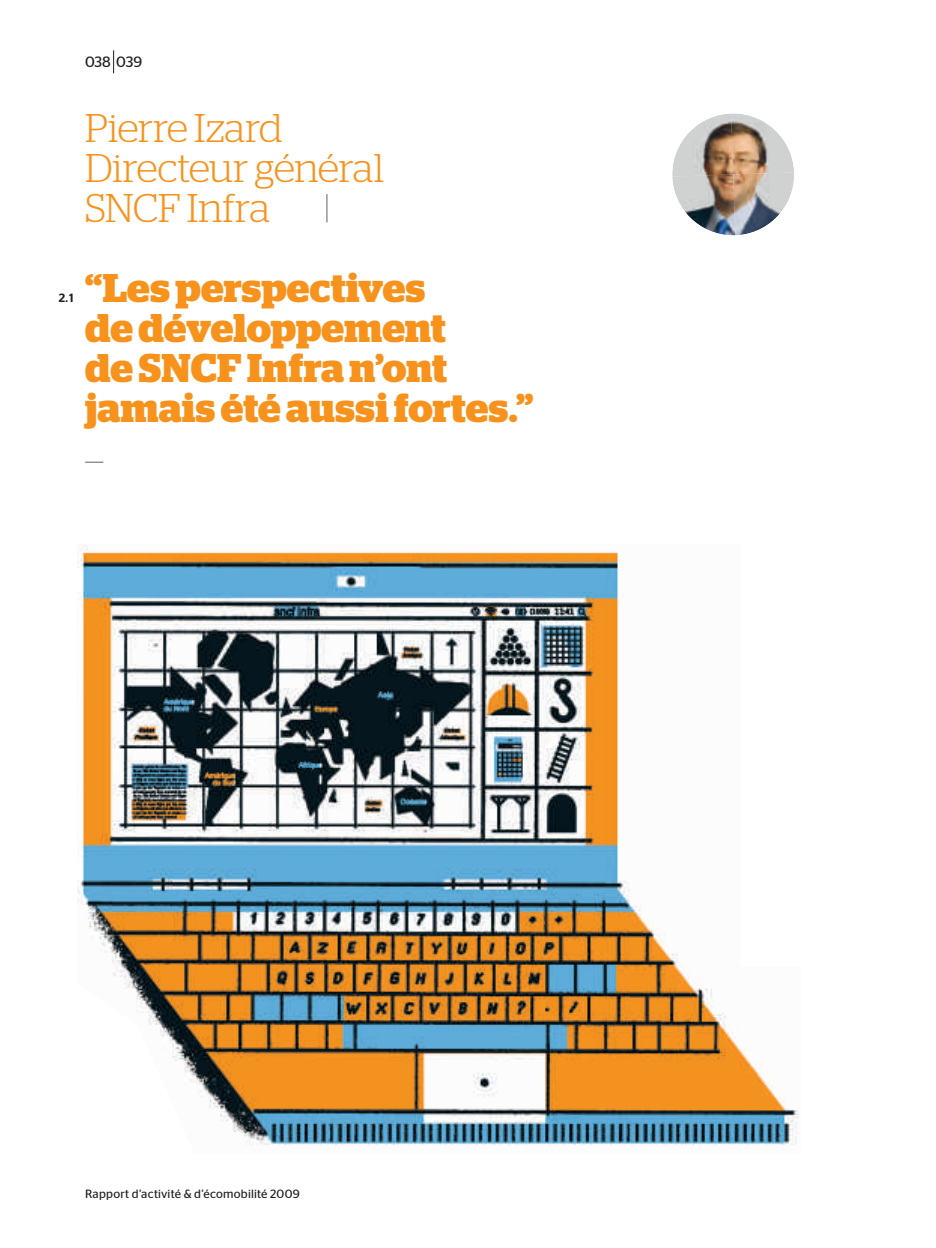
<style>
.page{position:relative;width:936px;height:1248px;background:#fff}
.page>*{position:absolute;margin:0;border:0;box-sizing:border-box;transform-origin:0 0}
.t1{font:700 40px/40px "Stag";letter-spacing:.005em;color:#f7931d}
.t2{font:300 40px/40px "Stag";letter-spacing:-.01em;color:#f7931d}
.t3{font:15px "Stag Sans";letter-spacing:-.005em;color:#231f20}
.t4{font:12px "Stag Sans";letter-spacing:.02em;color:#231f20}
.t5{font:500 12px "Stag Sans";color:#231f20}
</style>
<div class="page">
<svg style="left:326px;top:194px;width:1px;height:28px"></svg>
<svg style="left:85px;top:462px;width:18px;height:1px"></svg>
<img style="left:672px;top:113px;width:59px;height:61px">
<img style="left:731px;top:113px;width:63px;height:61px">
<img style="left:672px;top:174px;width:61px;height:61px">
<img style="left:733px;top:172px;width:61px;height:63px">
<img style="left:77px;top:544px;width:721px;height:601px">
<svg style="left:113px;top:50px;width:1px;height:23px"></svg>
<p class="t3" style="left:85px;top:57px;width:59px">038 039</p>
<h2 class="t2" style="left:85px;top:111px;width:300px">Pierre Izard<br>Directeur général<br>SNCF Infra</h2>
<h2 class="t5" style="left:59px;top:293px;width:16px">2. 1</h2>
<p class="t1" style="left:85px;top:271px;width:450px">“Les perspectives<br>de développement<br>de SNCF Infra n’ont jamais été aussi fortes.”</p>
<p class="t4" style="left:85px;top:1189px;width:216px">Rapport d’activité &amp; d’écomobilité 2009</p>
</div>
